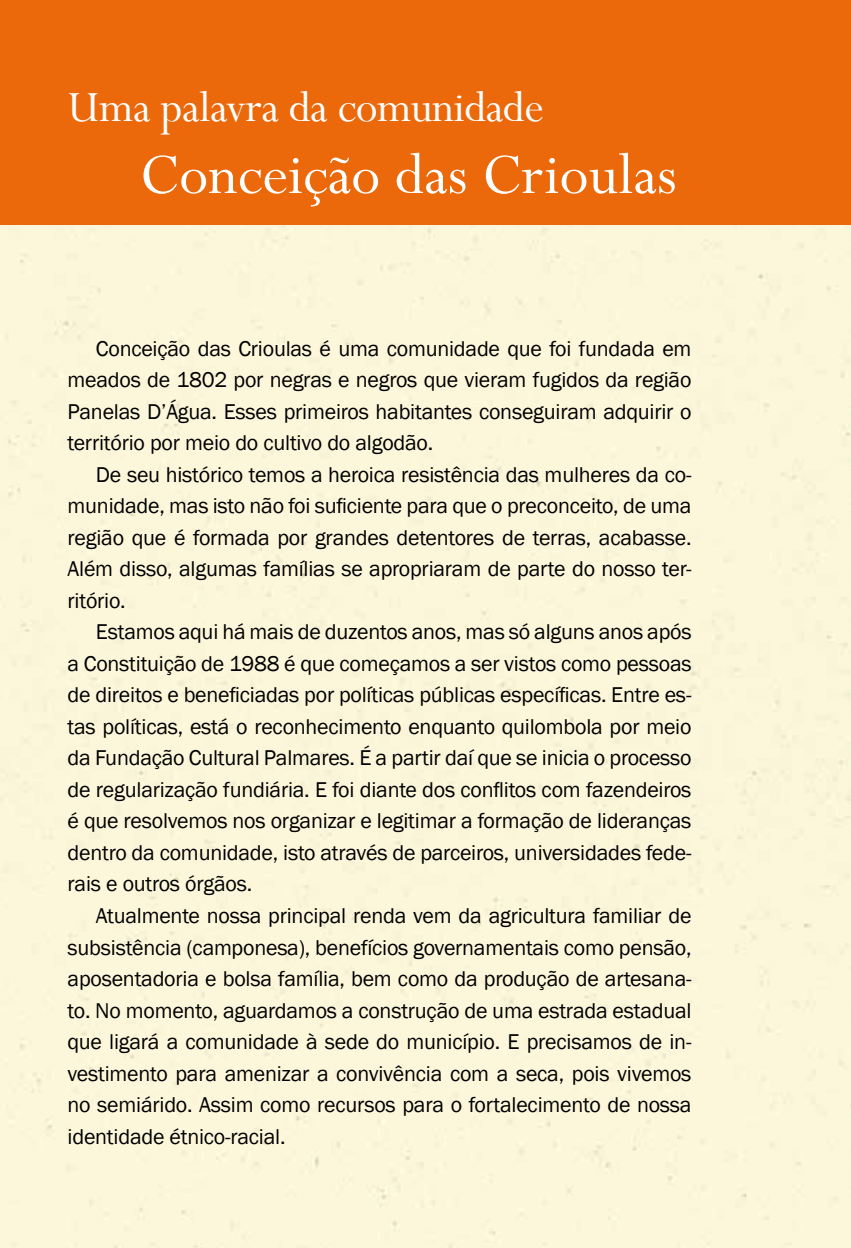
<style>
.page{position:relative;width:851px;height:1248px;background:#fff}
.page>*{position:absolute;margin:0;border:0;box-sizing:border-box;transform-origin:0 0}
.t1{font:64px "Perpetua";color:#fff}
.t2{font:48px "Perpetua";letter-spacing:-.01em;color:#fff}
.t3{font:22px/31.6px "Franklin Gothic";letter-spacing:-.01em;color:#000;text-align:justify}
</style>
<div class="page">
<div style="left:0;top:0;width:850px;height:225px;background:#eb690b"></div>
<h2 class="t2" style="left:68px;top:77px;width:478px">Uma palavra da comunidade</h2>
<h1 class="t1" style="left:140px;top:134px;width:538px">Conceição das Crioulas</h1>
<p class="t3" style="left:68px;top:333px;width:625px;text-indent:28px">Conceição das Crioulas é uma comunidade que foi fundada em meados de 1802 por negras e negros que vieram fugidos da região Panelas D’Água. Esses primeiros habitantes conseguiram adquirir o território por meio do cultivo do algodão.</p>
<p class="t3" style="left:68px;top:459px;width:625px;text-indent:28px">De seu histórico temos a heroica resistência das mulheres da co&shy;munidade, mas isto não foi suficiente para que o preconceito, de uma região que é formada por grandes detentores de terras, acabasse.<br>Além disso, algumas famílias se apropriaram de parte do nosso ter&shy;ritório.</p>
<p class="t3" style="left:68px;top:616px;width:625px;text-indent:28px">Estamos aqui há mais de duzentos anos, mas só alguns anos após a Constituição de 1988 é que começamos a ser vistos como pessoas de direitos e beneficiadas por políticas públicas específicas. Entre es&shy;tas políticas, está o reconhecimento enquanto quilombola por meio da Fundação Cultural Palmares. É a partir daí que se inicia o processo de regularização fundiária. E foi diante dos conflitos com fazendeiros é que resolvemos nos organizar e legitimar a formação de lideranças dentro da comunidade, isto através de parceiros, universidades fede&shy;rais e outros órgãos.</p>
<p class="t3" style="left:68px;top:900px;width:625px;text-indent:28px">Atualmente nossa principal renda vem da agricultura familiar de subsistência (camponesa), benefícios governamentais como pensão, aposentadoria e bolsa família, bem como da produção de artesana&shy;to. No momento, aguardamos a construção de uma estrada estadual que ligará a comunidade à sede do município. E precisamos de in&shy;vestimento para amenizar a convivência com a seca, pois vivemos no semiárido. Assim como recursos para o fortalecimento de nossa identidade étnico-racial.</p>
</div>
